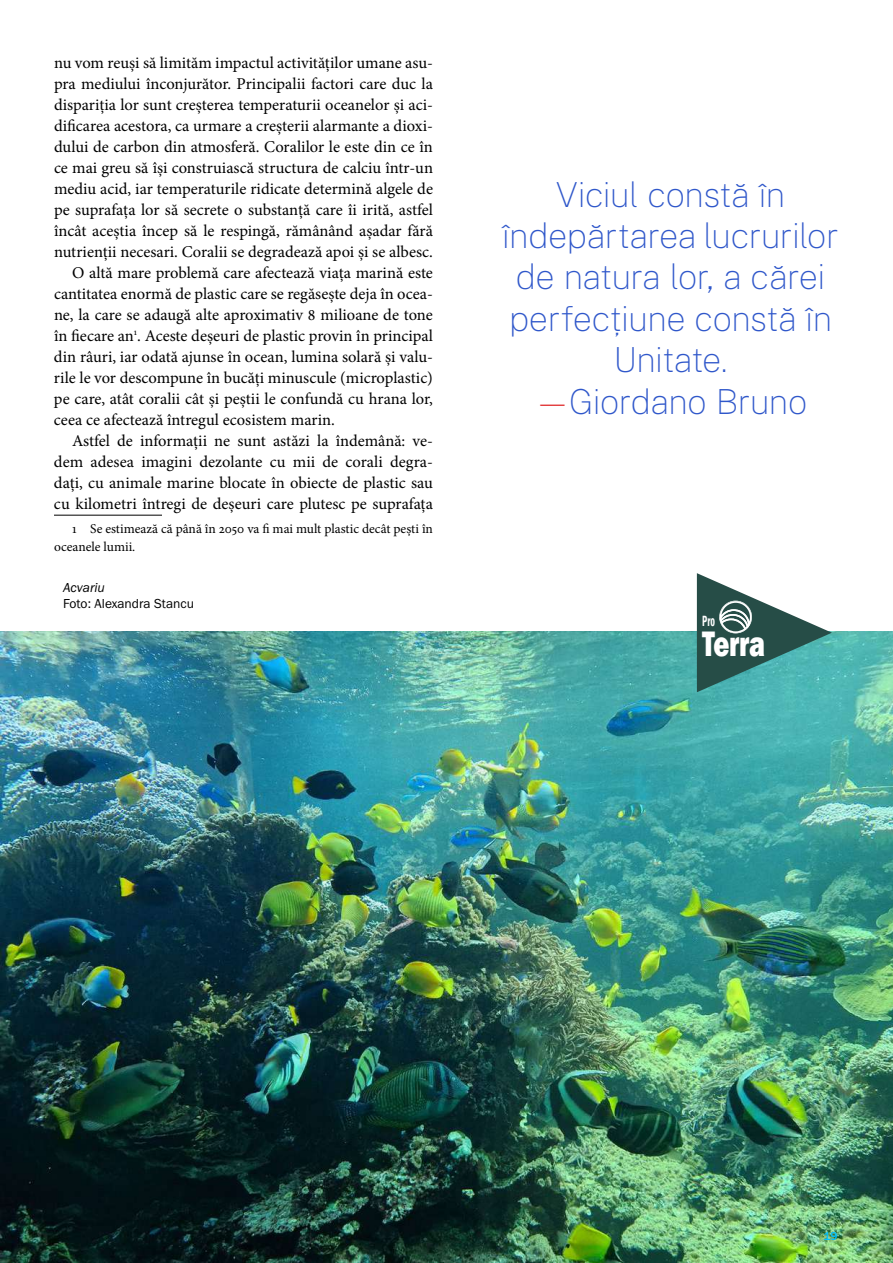
<style>
.page{position:relative;width:893px;height:1263px;background:#fff}
.page>*{position:absolute;margin:0;border:0;box-sizing:border-box;transform-origin:0 0}
.t1{font:800 36.45px "Franklin Gothic";letter-spacing:-.015em;color:#fff;scale:.75 1}
.t2{font:100 34.5px/41.4px "Public Sans";letter-spacing:-.015em;color:#2f57ca;text-align:center}
.t3{font:16.5px "Minion Pro";color:#000}
.t4{font:600 condensed 15.3px "Franklin Gothic";color:#fff;scale:.65 1}
.t5{font:13.5px/17.7px "Minion Pro";color:#000}
.t6{font:13.5px "Franklin Gothic URW Boo";color:#000}
.t7{font:13.5px "Franklin Gothic URW Boo Ita";letter-spacing:-.005em;color:#000}
.t8{font:500 12px "Franklin Gothic URW";color:#00bfff}
.s1{color:#e23839}
</style>
<div class="page">
<img style="left:0;top:631px;width:893px;height:632px">
<svg style="left:697px;top:573px;width:135px;height:119px"></svg>
<hr style="left:54px;top:515px;width:108px;height:1px;background:#000">
<p class="t3" style="left:54px;top:51px;width:380px">nu vom reuși să limităm impactul activităților umane asu-</p>
<p class="t3" style="left:54px;top:72px;width:380px">pra mediului înconjurător. Principalii factori care duc la</p>
<p class="t3" style="left:54px;top:93px;width:381px">dispariția lor sunt creșterea temperaturii oceanelor și aci-</p>
<p class="t3" style="left:54px;top:114px;width:380px">dificarea acestora, ca urmare a creșterii alarmante a dioxi-</p>
<p class="t3" style="left:54px;top:135px;width:380px">dului de carbon din atmosferă. Coralilor le este din ce în</p>
<p class="t3" style="left:54px;top:156px;width:381px">ce mai greu să își construiască structura de calciu într-un</p>
<p class="t3" style="left:54px;top:177px;width:380px">mediu acid, iar temperaturile ridicate determină algele de</p>
<p class="t3" style="left:54px;top:198px;width:380px">pe suprafața lor să secrete o substanță care îi irită, astfel</p>
<p class="t3" style="left:54px;top:219px;width:380px">încât aceștia încep să le respingă, rămânând așadar fără</p>
<p class="t3" style="left:54px;top:240px;width:380px">nutrienții necesari. Coralii se degradează apoi și se albesc.</p>
<p class="t3" style="left:72px;top:261px;width:362px">O altă mare problemă care afectează viața marină este</p>
<p class="t3" style="left:54px;top:282px;width:380px">cantitatea enormă de plastic care se regăsește deja în ocea-</p>
<p class="t3" style="left:54px;top:303px;width:380px">ne, la care se adaugă alte aproximativ 8 milioane de tone</p>
<p class="t3" style="left:54px;top:324px;width:380px">în fiecare an<sup>1</sup>. Aceste deșeuri de plastic provin în principal</p>
<p class="t3" style="left:54px;top:345px;width:380px">din râuri, iar odată ajunse în ocean, lumina solară și valu-</p>
<p class="t3" style="left:54px;top:366px;width:381px">rile le vor descompune în bucăți minuscule (microplastic)</p>
<p class="t3" style="left:54px;top:387px;width:380px">pe care, atât coralii cât și peștii le confundă cu hrana lor,</p>
<p class="t3" style="left:54px;top:408px;width:282px">ceea ce afectează întregul ecosistem marin.</p>
<p class="t3" style="left:72px;top:429px;width:362px">Astfel de informații ne sunt astăzi la îndemână: ve-</p>
<p class="t3" style="left:54px;top:450px;width:380px">dem adesea imagini dezolante cu mii de corali degra-</p>
<p class="t3" style="left:54px;top:471px;width:380px">dați, cu animale marine blocate în obiecte de plastic sau</p>
<p class="t3" style="left:54px;top:492px;width:380px">cu kilometri întregi de deșeuri care plutesc pe suprafața</p>
<p class="t5" style="left:54px;top:520px;width:380px;text-indent:18px">1 Se estimează că până în 2050 va fi mai mult plastic decât pești în oceanele lumii.</p>
<p class="t7" style="left:63px;top:579px;width:43px">Acvariu</p>
<p class="t6" style="left:63px;top:596px;width:132px">Foto: Alexandra Stancu</p>
<h2 class="t2" style="left:502px;top:172px;width:338px">Viciul constă în îndepărtarea lucrurilor de natura lor, a cărei perfecțiune constă în<br>Unitate.<br><span class="s1">—</span>Giordano Bruno</h2>
<p class="t4" style="left:702px;top:611px;width:21px">Pro</p>
<h1 class="t1" style="left:702px;top:620px;width:85px">Terra</h1>
<p class="t8" style="left:823px;top:1228px;width:16px">19</p>
</div>
